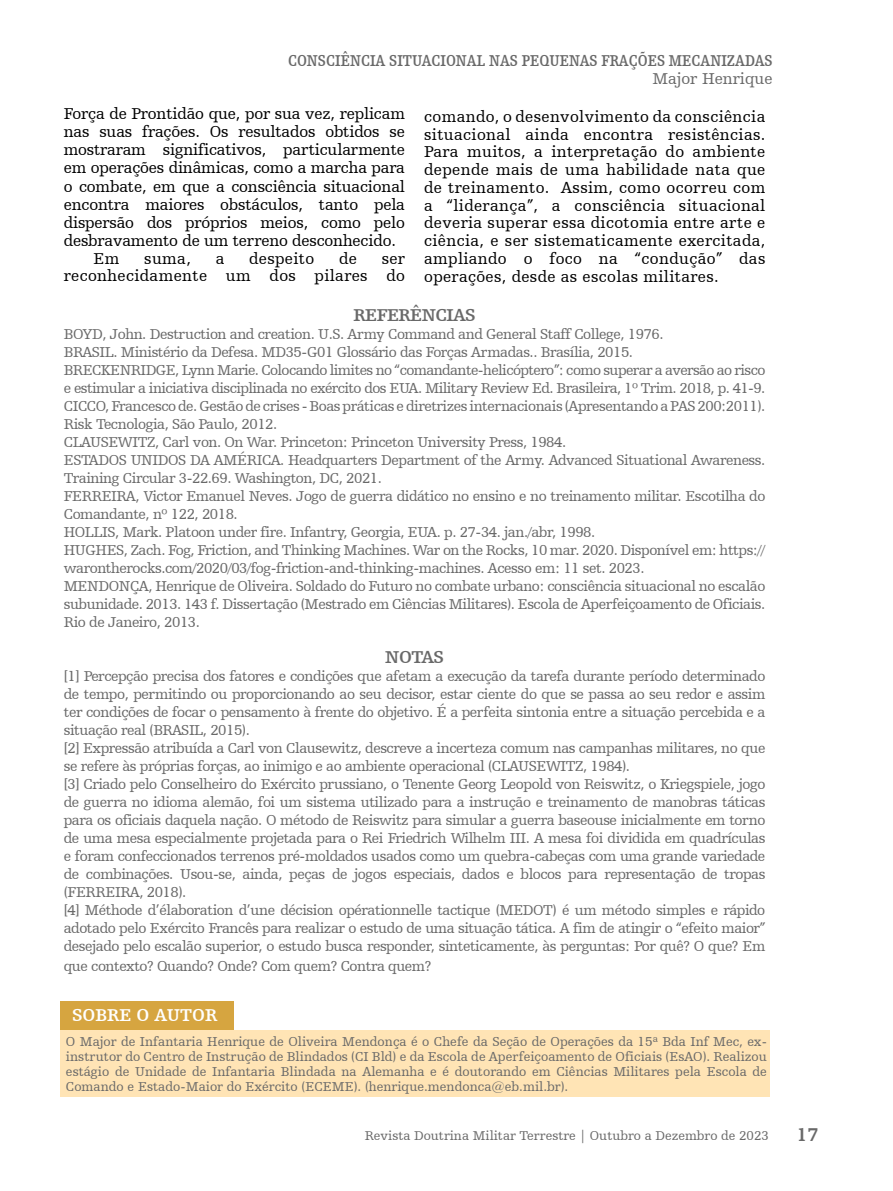
<style>
.page{position:relative;width:893px;height:1191px;background:#fff}
.page>*{position:absolute;margin:0;border:0;box-sizing:border-box;transform-origin:0 0}
.t1{font:700 19.5px "Humanist Slabserif 712 BT";color:#696969}
.t2{font:700 18px "Humanist Slabserif 712 BT";letter-spacing:-.03em;color:#696969}
.t3{font:700 18px "Humanist Slabserif 712 BT";color:#fff}
.t4{font:16.5px/17.7px "Humanist Slabserif 712 BT";letter-spacing:-.01em;color:#000;text-align:justify}
.t5{font:700 16.5px "Humanist Slabserif 712 BT";color:#696969;scale:.84 1}
.t6{font:16.5px/17.7px "Humanist Slabserif 712 BT";letter-spacing:.02em;color:#000;text-align:right}
.t7{font:16.5px "Humanist Slabserif 712 BT";color:#696969}
.t8{font:15px/18px "Humanist Slabserif 712 BT";letter-spacing:-.03em;color:#696969}
.t9{font:13.5px/15px "Humanist Slabserif 712 BT";color:#696969;text-align:justify}
.t10{font:13.35px "Humanist Slabserif 712 BT";color:#696969}
</style>
<div class="page">
<div style="left:60px;top:1030px;width:710px;height:66px;background:#ffe4b5"></div>
<div style="left:60px;top:1001px;width:174px;height:28px;background:#d6a540"></div>
<p class="t5" style="left:288px;top:50px;width:578px">CONSCIÊNCIA SITUACIONAL NAS PEQUENAS FRAÇÕES MECANIZADAS</p>
<p class="t7" style="left:652px;top:68px;width:122px">Major Henrique</p>
<p class="t4" style="left:64px;top:104px;width:343px">Força de Prontidão que, por sua vez, replicam</p>
<p class="t4" style="left:64px;top:122px;width:343px">nas suas frações. Os resultados obtidos se</p>
<p class="t4" style="left:64px;top:141px;width:343px">mostraram significativos, particularmente</p>
<p class="t4" style="left:64px;top:159px;width:343px">em operações dinâmicas, como a marcha para</p>
<p class="t4" style="left:64px;top:177px;width:343px">o combate, em que a consciência situacional</p>
<p class="t4" style="left:64px;top:195px;width:343px">encontra maiores obstáculos, tanto pela</p>
<p class="t4" style="left:64px;top:213px;width:343px">dispersão dos próprios meios, como pelo</p>
<p class="t4" style="left:64px;top:231px;width:334px">desbravamento de um terreno desconhecido.</p>
<p class="t4" style="left:94px;top:249px;width:28px">Em</p>
<p class="t4" style="left:144px;top:249px;width:48px">suma,</p>
<p class="t4" style="left:216px;top:249px;width:10px">a</p>
<p class="t6" style="left:249px;top:249px;width:67px">despeito</p>
<p class="t4" style="left:339px;top:249px;width:19px">de</p>
<p class="t4" style="left:424px;top:107px;width:343px">comando, o desenvolvimento da consciência situacional ainda encontra resistências.<br>Para muitos, a interpretação do ambiente depende mais de uma habilidade nata que de treinamento. Assim, como ocorreu com a “liderança”, a consciência situacional deveria superar essa dicotomia entre arte e ciência, e ser sistematicamente exercitada, ampliando o foco na “condução” das operações, desde as escolas militares.</p>
<p class="t6" style="left:64px;top:249px;width:343px">ser<br>reconhecidamente um dos pilares do</p>
<p class="t2" style="left:353px;top:304px;width:124px">REFERÊNCIAS</p>
<p class="t8" style="left:64px;top:325px;width:703px">BOYD, John. Destruction and creation. U.S. Army Command and General Staff College, 1976.<br>BRASIL. Ministério da Defesa. MD35-G01 Glossário das Forças Armadas.. Brasília, 2015.<br>BRECKENRIDGE, Lynn Marie. Colocando limites no “comandante-helicóptero”: como superar a aversão ao risco e estimular a iniciativa disciplinada no exército dos EUA. Military Review Ed. Brasileira, 1º Trim. 2018, p. 41-9.<br>CICCO, Francesco de. Gestão de crises - Boas práticas e diretrizes internacionais (Apresentando a PAS 200:2011).<br>Risk Tecnologia, São Paulo, 2012.<br>CLAUSEWITZ, Carl von. On War. Princeton: Princeton University Press, 1984.<br>ESTADOS UNIDOS DA AMÉRICA. Headquarters Department of the Army. Advanced Situational Awareness.<br>Training Circular 3-22.69. Washington, DC, 2021.<br>FERREIRA, Victor Emanuel Neves. Jogo de guerra didático no ensino e no treinamento militar. Escotilha do Comandante, nº 122, 2018.<br>HOLLIS, Mark. Platoon under fire. Infantry, Georgia, EUA. p. 27-34. jan./abr, 1998.<br>HUGHES, Zach. Fog, Friction, and Thinking Machines. War on the Rocks, 10 mar. 2020. Disponível em: https:// warontherocks.com/2020/03/fog-friction-and-thinking-machines. Acesso em: 11 set. 2023.<br>MENDONÇA, Henrique de Oliveira. Soldado do Futuro no combate urbano: consciência situacional no escalão subunidade. 2013. 143 f. Dissertação (Mestrado em Ciências Militares). Escola de Aperfeiçoamento de Oficiais.<br>Rio de Janeiro, 2013.</p>
<p class="t2" style="left:385px;top:646px;width:60px">NOTAS</p>
<p class="t8" style="left:64px;top:667px;width:703px">[1] Percepção precisa dos fatores e condições que afetam a execução da tarefa durante período determinado de tempo, permitindo ou proporcionando ao seu decisor, estar ciente do que se passa ao seu redor e assim ter condições de focar o pensamento à frente do objetivo. É a perfeita sintonia entre a situação percebida e a situação real (BRASIL, 2015).<br>[2] Expressão atribuída a Carl von Clausewitz, descreve a incerteza comum nas campanhas militares, no que se refere às próprias forças, ao inimigo e ao ambiente operacional (CLAUSEWITZ, 1984).<br>[3] Criado pelo Conselheiro do Exército prussiano, o Tenente Georg Leopold von Reiswitz, o Kriegspiele, jogo de guerra no idioma alemão, foi um sistema utilizado para a instrução e treinamento de manobras táticas para os oficiais daquela nação. O método de Reiswitz para simular a guerra baseouse inicialmente em torno de uma mesa especialmente projetada para o Rei Friedrich Wilhelm III. A mesa foi dividida em quadrículas e foram confeccionados terrenos pré-moldados usados como um quebra-cabeças com uma grande variedade de combinações. Usou-se, ainda, peças de jogos especiais, dados e blocos para representação de tropas (FERREIRA, 2018).<br>[4] Méthode d’élaboration d’une décision opérationnelle tactique (MEDOT) é um método simples e rápido adotado pelo Exército Francês para realizar o estudo de uma situação tática. A fim de atingir o “efeito maior” desejado pelo escalão superior, o estudo busca responder, sinteticamente, às perguntas: Por quê? O que? Em</p>
<p class="t8" style="left:64px;top:956px;width:369px">que contexto? Quando? Onde? Com quem? Contra quem?</p>
<p class="t3" style="left:72px;top:1004px;width:147px">SOBRE O AUTOR</p>
<p class="t9" style="left:66px;top:1033px;width:702px">O Major de Infantaria Henrique de Oliveira Mendonça é o Chefe da Seção de Operações da 15ª Bda Inf Mec, ex&shy;instrutor do Centro de Instrução de Blindados (CI Bld) e da Escola de Aperfeiçoamento de Oficiais (EsAO). Realizou estágio de Unidade de Infantaria Blindada na Alemanha e é doutorando em Ciências Militares pela Escola de Comando e Estado-Maior do Exército (ECEME). (henrique.mendonca@eb.mil.br).</p>
<p class="t10" style="left:365px;top:1127px;width:406px">Revista Doutrina Militar Terrestre | Outubro a Dezembro de 2023</p>
<h1 class="t1" style="left:797px;top:1123px;width:23px">17</h1>
</div>
